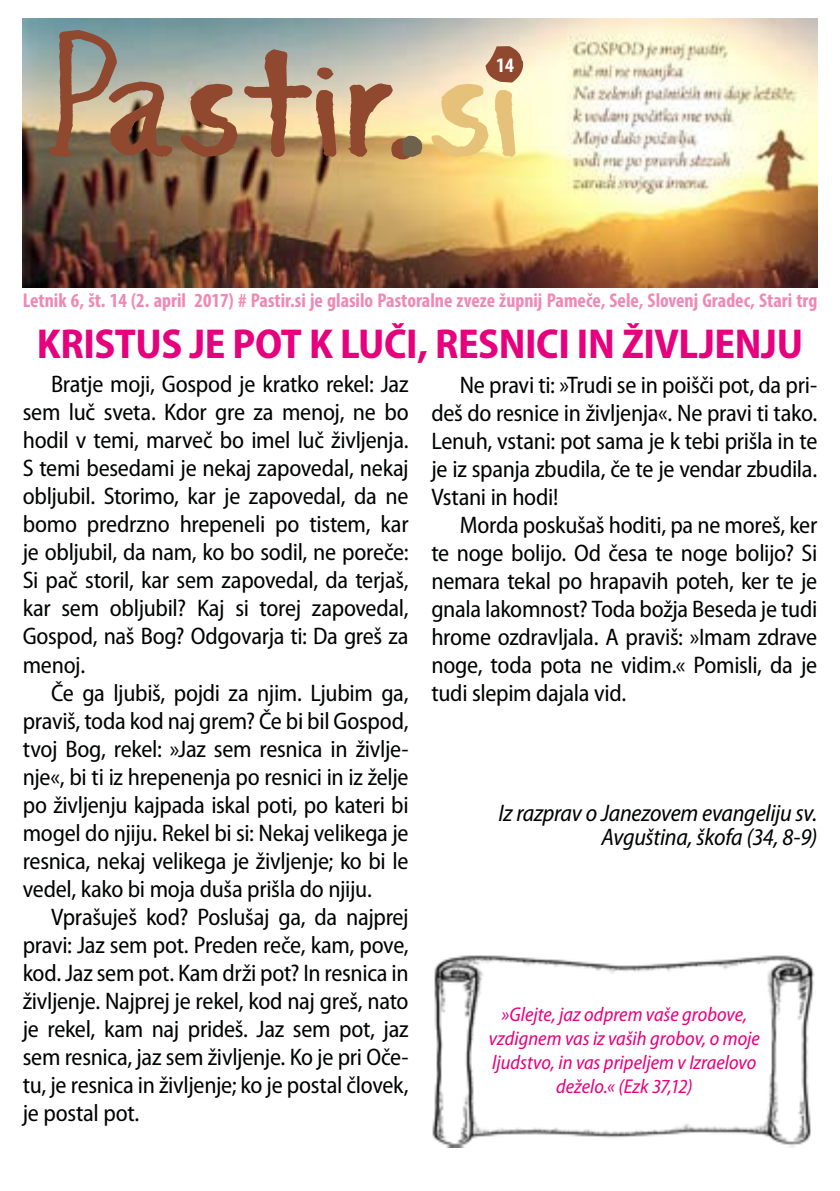
<style>
.page{position:relative;width:840px;height:1191px;background:#fff}
.page>*{position:absolute;margin:0;border:0;box-sizing:border-box;transform-origin:0 0}
.t1{font:700 semi-condensed 42px "Myriad Pro";letter-spacing:-.01em;color:#e6007d}
.t2{font:semi-condensed 24px/28px "Myriad Pro";letter-spacing:-.015em;color:#010202;text-align:justify}
.t3{font:italic semi-condensed 24px/24px "Myriad Pro";letter-spacing:-.015em;color:#010202;text-align:right}
.t4{font:700 condensed 20.6px "Myriad Pro";color:#fff}
.t5{font:italic semi-condensed 20px/24px "Myriad Pro";color:#e6007d;text-align:center}
.t6{font:700 condensed 20px "Myriad Pro";color:#f088b6}
</style>
<div class="page">
<img style="left:23px;top:18px;width:793px;height:269px">
<svg style="left:49px;top:30px;width:123px;height:127px"></svg>
<svg style="left:180px;top:84px;width:57px;height:73px"></svg>
<svg style="left:244px;top:49px;width:92px;height:108px"></svg>
<svg style="left:348px;top:83px;width:74px;height:80px"></svg>
<svg style="left:431px;top:46px;width:92px;height:111px"></svg>
<img style="left:432px;top:955px;width:383px;height:192px">
<p class="t4" style="left:496px;top:52px;width:19px">14</p>
<p class="t6" style="left:23px;top:288px;width:795px">Letnik 6, št. 14 (2. april 2017) # Pastir.si je glasilo Pastoralne zveze župnij Pameče, Sele, Slovenj Gradec, Stari trg</p>
<h1 class="t1" style="left:37px;top:320px;width:767px">KRISTUS JE POT K LUČI, RESNICI IN ŽIVLJENJU</h1>
<p class="t2" style="left:23px;top:371px;width:387px;text-indent:28px">Bratje moji, Gospod je kratko rekel: Jaz sem luč sveta. Kdor gre za menoj, ne bo hodil v temi, marveč bo imel luč življenja.<br>S temi besedami je nekaj zapovedal, nekaj obljubil. Storimo, kar je zapovedal, da ne bomo predrzno hrepeneli po tistem, kar je obljubil, da nam, ko bo sodil, ne poreče:<br>Si pač storil, kar sem zapovedal, da terjaš, kar sem obljubil? Kaj si torej zapovedal, Gospod, naš Bog? Odgovarja ti: Da greš za menoj.</p>
<p class="t2" style="left:23px;top:679px;width:387px;text-indent:28px">Če ga ljubiš, pojdi za njim. Ljubim ga, praviš, toda kod naj grem? Če bi bil Gospod, tvoj Bog, rekel: »Jaz sem resnica in življe&shy;nje«, bi ti iz hrepenenja po resnici in iz želje po življenju kajpada iskal poti, po kateri bi mogel do njiju. Rekel bi si: Nekaj velikega je resnica, nekaj velikega je življenje; ko bi le vedel, kako bi moja duša prišla do njiju.</p>
<p class="t2" style="left:23px;top:903px;width:387px;text-indent:28px">Vprašuješ kod? Poslušaj ga, da najprej pravi: Jaz sem pot. Preden reče, kam, pove, kod. Jaz sem pot. Kam drži pot? In resnica in življenje. Najprej je rekel, kod naj greš, nato je rekel, kam naj prideš. Jaz sem pot, jaz sem resnica, jaz sem življenje. Ko je pri Oče&shy;tu, je resnica in življenje; ko je postal človek, je postal pot.</p>
<p class="t2" style="left:431px;top:371px;width:387px;text-indent:28px">Ne pravi ti: »Trudi se in poišči pot, da pri&shy;deš do resnice in življenja«. Ne pravi ti tako.<br>Lenuh, vstani: pot sama je k tebi prišla in te je iz spanja zbudila, če te je vendar zbudila.<br>Vstani in hodi!</p>
<p class="t2" style="left:431px;top:511px;width:387px;text-indent:28px">Morda poskušaš hoditi, pa ne moreš, ker te noge bolijo. Od česa te noge bolijo? Si nemara tekal po hrapavih poteh, ker te je gnala lakomnost? Toda božja Beseda je tudi hrome ozdravljala. A praviš: »Imam zdrave noge, toda pota ne vidim.« Pomisli, da je tudi slepim dajala vid.</p>
<p class="t3" style="left:498px;top:801px;width:320px">Iz razprav o Janezovem evangeliju sv.<br>Avguština, škofa (34, 8-9)</p>
<p class="t5" style="left:488px;top:1002px;width:272px">»Glejte, jaz odprem vaše grobove, vzdignem vas iz vaših grobov, o moje ljudstvo, in vas pripeljem v Izraelovo deželo.« (Ezk 37,12)</p>
</div>
